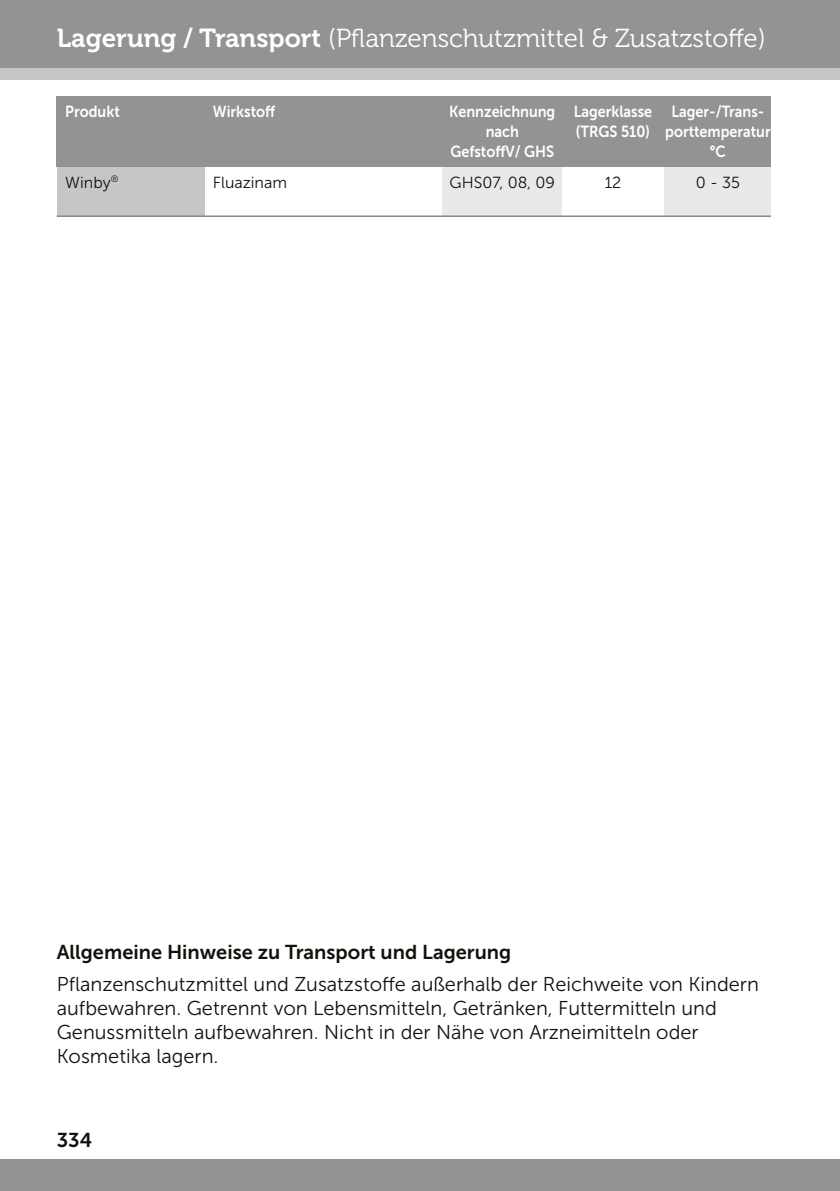
<style>
.page{position:relative;width:840px;height:1191px;background:#fff}
.page>*{position:absolute;margin:0;border:0;box-sizing:border-box;transform-origin:0 0}
.t1{font:26px "Museo 300";color:#fff}
.t2{font:20px/24px "Museo Sans 300";color:#12120d}
.t3{font:20px "Museo Sans 700";color:#12120d}
.t4{font:16px/20px "Museo Sans 700";color:#fff;scale:.9 1}
.t5{font:16px "Museo Sans 300";color:#12120d}
.s1{font-family:"Museo 700"}
</style>
<div class="page">
<div style="left:0;top:0;width:839px;height:68px;background:#929493"></div>
<div style="left:0;top:68px;width:839px;height:11px;background:#c5c7c7"></div>
<div style="left:0;top:1159px;width:839px;height:32px;background:#929493"></div>
<div style="left:57px;top:96px;width:147px;height:120px;background:#c5c7c7"></div>
<div style="left:442px;top:96px;width:119px;height:120px;background:#e8e9e9"></div>
<div style="left:663px;top:96px;width:108px;height:120px;background:#e8e9e9"></div>
<div style="left:57px;top:96px;width:782px;height:71px;background:#929493"></div>
<hr style="left:57px;top:215px;width:782px;height:2px;background:#878988">
<div style="left:771px;top:91px;width:68px;height:1026px;background:#fff"></div>
<h1 class="t1" style="left:57px;top:24px;width:710px"><span class="s1">Lagerung / Transport</span> (Pflanzenschutzmittel &amp; Zusatzstoffe)</h1>
<p class="t4" style="left:65px;top:101px;width:62px">Produkt</p>
<p class="t4" style="left:213px;top:101px;width:71px">Wirkstoff</p>
<p class="t4" style="left:485px;top:101px;width:311px;text-indent:-36px">Kennzeichnung Lagerklasse Lager-/Trans&shy;nach</p>
<p class="t4" style="left:575px;top:121px;width:218px">(TRGS 510) porttemperatur</p>
<p class="t4" style="left:450px;top:141px;width:116px">GefstoffV/ GHS</p>
<p class="t4" style="left:709px;top:141px;width:19px">°C</p>
<p class="t5" style="left:65px;top:174px;width:55px">Winby<sup>®</sup></p>
<p class="t5" style="left:213px;top:174px;width:76px">Fluazinam</p>
<p class="t5" style="left:449px;top:174px;width:107px">GHS07, 08, 09</p>
<p class="t5" style="left:604px;top:174px;width:18px">12</p>
<p class="t5" style="left:695px;top:174px;width:46px">0 - 35</p>
<p class="t3" style="left:57px;top:940px;width:456px">Allgemeine Hinweise zu Transport und Lagerung</p>
<p class="t2" style="left:57px;top:972px;width:703px">Pflanzenschutzmittel und Zusatzstoffe außerhalb der Reichweite von Kindern aufbewahren. Getrennt von Lebensmitteln, Getränken, Futtermitteln und Genussmitteln aufbewahren. Nicht in der Nähe von Arzneimitteln oder Kosmetika lagern.</p>
<p class="t3" style="left:57px;top:1129px;width:37px">334</p>
</div>
